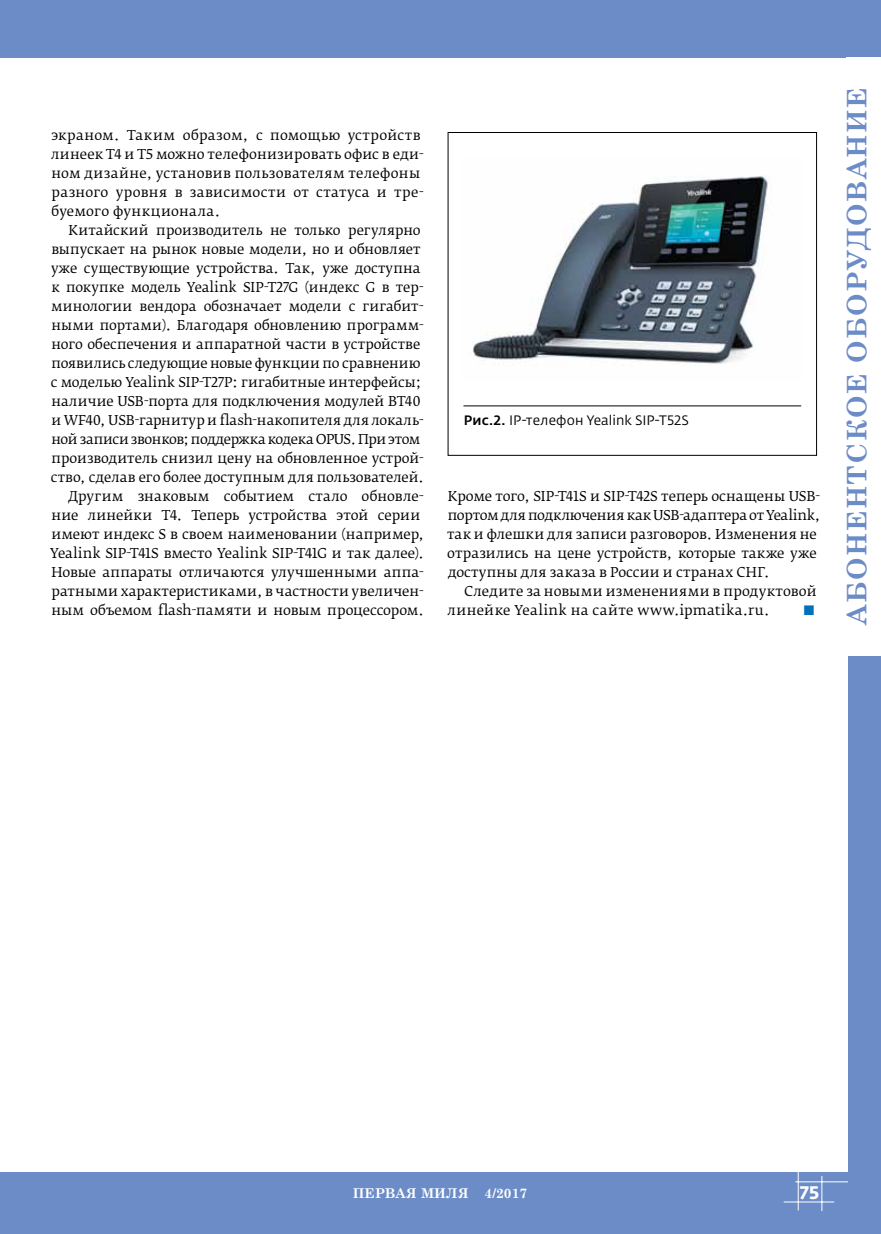
<style>
.page{position:relative;width:881px;height:1234px;background:#fff}
.page>*{position:absolute;margin:0;border:0;box-sizing:border-box;transform-origin:0 0}
.t1{font:700 27px "Century Schoolbook";letter-spacing:.05em;color:#6c8cc7}
.t2{font:700 18px "Fedra Sans Pro";color:#fff}
.t3{font:13.5px/19px "Fedra Serif B Pro";letter-spacing:-.005em;color:#000;text-align:right}
.t4{font:13.5px/19px "Fedra Serif B Pro";letter-spacing:.02em;color:#000}
.t5{font:13.5px/19px "Fedra Serif B Pro";letter-spacing:.015em;color:#000}
.t6{font:13.5px "Fedra Sans Pro";letter-spacing:.005em;color:#000}
.t7{font:700 13.5px "Century Schoolbook";color:#fff}
.t8{font:13.5px "Fedra Serif B Pro";color:#0072bc}
.s1{font-weight:500}
</style>
<div class="page">
<div style="left:0;top:0;width:880px;height:57px;background:#6c8cc7"></div>
<div style="left:0;top:1172px;width:880px;height:61px;background:#6c8cc7"></div>
<hr style="left:783px;top:1201px;width:50px;height:1px;background:#fff">
<hr style="left:797px;top:1171px;width:1px;height:39px;background:#fff">
<hr style="left:821px;top:1175px;width:1px;height:35px;background:#fff">
<hr style="left:795px;top:1181px;width:85px;height:1px;background:#fff">
<div style="left:847px;top:0;width:33px;height:1233px;background:#6c8cc7"></div>
<div style="left:846px;top:57px;width:34px;height:598px;background:#fff"></div>
<hr style="left:463px;top:405px;width:337px;height:1px;background:#000">
<img style="left:473px;top:175px;width:299px;height:189px">
<p class="t4" style="left:51px;top:125px;width:374px">экраном. Таким образом, с помощью устройств линеек Т4 и Т5 можно телефонизировать офис в еди&shy;ном дизайне, установив пользователям телефоны разного уровня в зависимости от статуса и тре&shy;буемого функционала.</p>
<p class="t3" style="left:50px;top:220px;width:375px">Китайский производитель не только регулярно выпускает на рынок новые модели, но и обновляет уже существующие устройства. Так, уже доступна к покупке модель Yealink SIP-T27G (индекс G в тер&shy;минологии вендора обозначает модели с гигабит&shy;ными портами). Благодаря обновлению программ&shy;ного обеспечения и аппаратной части в устройстве появились следующие новые функции по сравнению с моделью Yealink SIP-T27P: гигабитные интерфейсы; наличие USB-порта для подключения модулей BT40 и WF40, USB-гарнитур и flash-накопителя для локаль&shy;ной записи звонков; поддержка кодека OPUS. При этом производитель снизил цену на обновленное устрой&shy;ство, сделав его более доступным для пользователей.<br>Другим знаковым событием стало обновле&shy;ние линейки Т4. Теперь устройства этой серии имеют индекс S в своем наименовании (например, Yealink SIP-T41S вместо Yealink SIP-T41G и так далее).<br>Новые аппараты отличаются улучшенными аппа&shy;ратными характеристиками, в частности увеличен&shy;ным объемом flash-памяти и новым процессором.</p>
<p class="t6" style="left:463px;top:412px;width:226px"><span class="s1">Рис.2.</span> IP-телефон Yealink SIP-T52S</p>
<p class="t3" style="left:447px;top:487px;width:374px;text-align:left">Кроме того, SIP-T41S и SIP-T42S теперь оснащены USB&shy;портом для подключения как USB-адаптера от Yealink, так и флешки для записи разговоров. Изменения не отразились на цене устройств, которые также уже доступны для заказа в России и странах СНГ.</p>
<p class="t5" style="left:447px;top:582px;width:370px;text-indent:17px">Следите за новыми изменениями в продуктовой линейке Yealink на сайте www.ipmatika.ru.</p>
<p class="t8" style="left:802px;top:602px;width:14px">■</p>
<h1 class="t1" style="left:835px;top:624px;width:539px;rotate:-90deg">Абонентское оборудование</h1>
<p class="t7" style="left:352px;top:1181px;width:176px">ПЕРВАЯ МИЛЯ 4/2017</p>
<h2 class="t2" style="left:799px;top:1180px;width:21px">75</h2>
</div>
